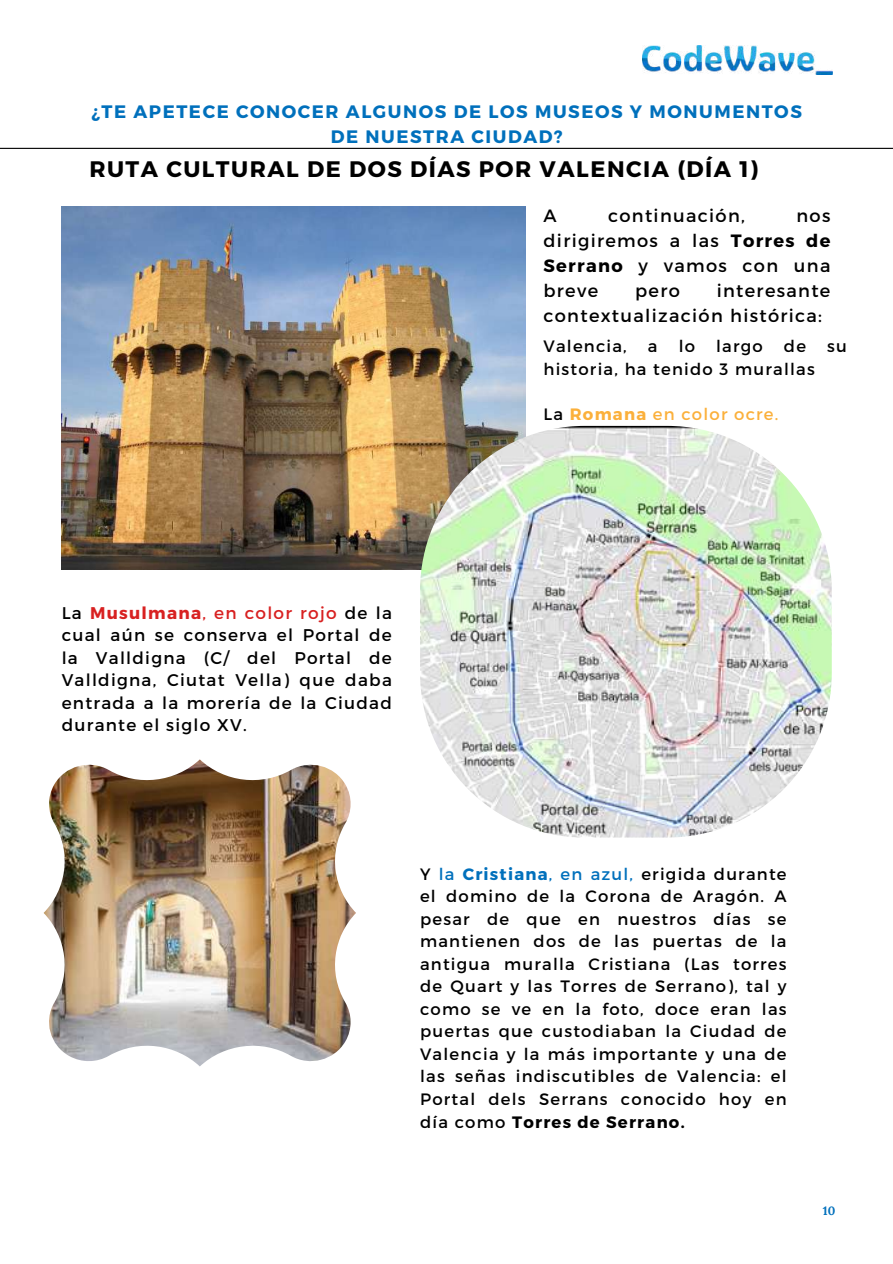
<style>
.page{position:relative;width:893px;height:1264px;background:#fff}
.page>*{position:absolute;margin:0;border:0;box-sizing:border-box;transform-origin:0 0}
.t1{font:700 22.5px "Montserrat";letter-spacing:.065em;color:#000}
.t2{font:700 18px/24.8px "Montserrat";letter-spacing:.085em;color:#0070bc;text-align:center}
.t3{font:17.85px/24.8px "Montserrat";letter-spacing:.075em;color:#000;text-align:justify}
.t4{font:16.95px/22.5px "Montserrat";letter-spacing:.075em;color:#000;text-align:justify}
.t5{font:16.5px/22.5px "Montserrat";letter-spacing:.075em;color:#000;text-align:justify}
.t6{font:16.5px "Montserrat";letter-spacing:.075em;color:#fbb03b}
.t7{font:700 12px "Lora";color:#0070bc}
.s1{font-weight:700}
.s2{color:#000}
.s3{font-weight:700;color:#d82121}
.s4{color:#d82121}
.s5{color:#0070bc}
.s6{font-weight:700;color:#0070bc}
</style>
<div class="page">
<hr style="left:0;top:148px;width:892px;height:1px;background:#000">
<img style="left:62px;top:206px;width:463px;height:363px">
<img style="left:420px;top:426px;width:411px;height:411px;border-radius:165px">
<img style="left:44px;top:759px;width:312px;height:307px">
<img style="left:642px;top:46px;width:190px;height:29px">
<p class="t2" style="left:91px;top:98px;width:711px">¿TE APETECE CONOCER ALGUNOS DE LOS MUSEOS Y MONUMENTOS<br>DE NUESTRA CIUDAD?</p>
<h1 class="t1" style="left:89px;top:154px;width:670px">RUTA CULTURAL DE DOS DÍAS POR VALENCIA (DÍA 1)</h1>
<p class="t3" style="left:543px;top:203px;width:15px">A</p>
<p class="t3" style="left:608px;top:203px;width:138px">continuación,</p>
<p class="t3" style="left:543px;top:203px;width:288px;text-indent:253px">nos dirigiremos a las <span class="s1">Torres de Serrano</span> y vamos con una breve</p>
<p class="t3" style="left:543px;top:277px;width:288px;text-indent:173px">interesante contextualización histórica:</p>
<p class="t5" style="left:543px;top:334px;width:85px">Valencia,</p>
<p class="t5" style="left:648px;top:334px;width:11px">a</p>
<p class="t5" style="left:678px;top:334px;width:18px">lo</p>
<p class="t5" style="left:716px;top:334px;width:48px">largo</p>
<p class="t5" style="left:783px;top:334px;width:24px">de</p>
<p class="t5" style="left:827px;top:334px;width:21px">su</p>
<p class="t5" style="left:543px;top:356px;width:273px">historia, ha tenido 3 murallas</p>
<p class="t6" style="left:543px;top:403px;width:236px"><span class="s2">La</span> <span class="s1">Romana</span> en color ocre.</p>
<p class="t3" style="left:635px;top:277px;width:46px">pero</p>
<p class="t4" style="left:62px;top:600px;width:332px">La <span class="s3">Musulmana</span><span class="s4">, en color rojo</span> de la cual aún se conserva el Portal de la Valldigna (C/ del Portal de Valldigna, Ciutat Vella) que daba entrada a la morería de la Ciudad durante el siglo XV.</p>
<p class="t5" style="left:420px;top:862px;width:368px">Y <span class="s5">la</span> <span class="s6">Cristiana</span><span class="s5">, en azul,</span> erigida durante el domino de la Corona de Aragón. A pesar de que en nuestros días se mantienen dos de las puertas de la antigua muralla Cristiana (Las torres de Quart y las Torres de Serrano), tal y como se ve en la foto, doce eran las puertas que custodiaban la Ciudad de Valencia y la más importante y una de las señas indiscutibles de Valencia: el Portal dels Serrans conocido hoy en día como <span class="s1">Torres de Serrano.</span></p>
<p class="t7" style="left:822px;top:1203px;width:14px">10</p>
</div>
